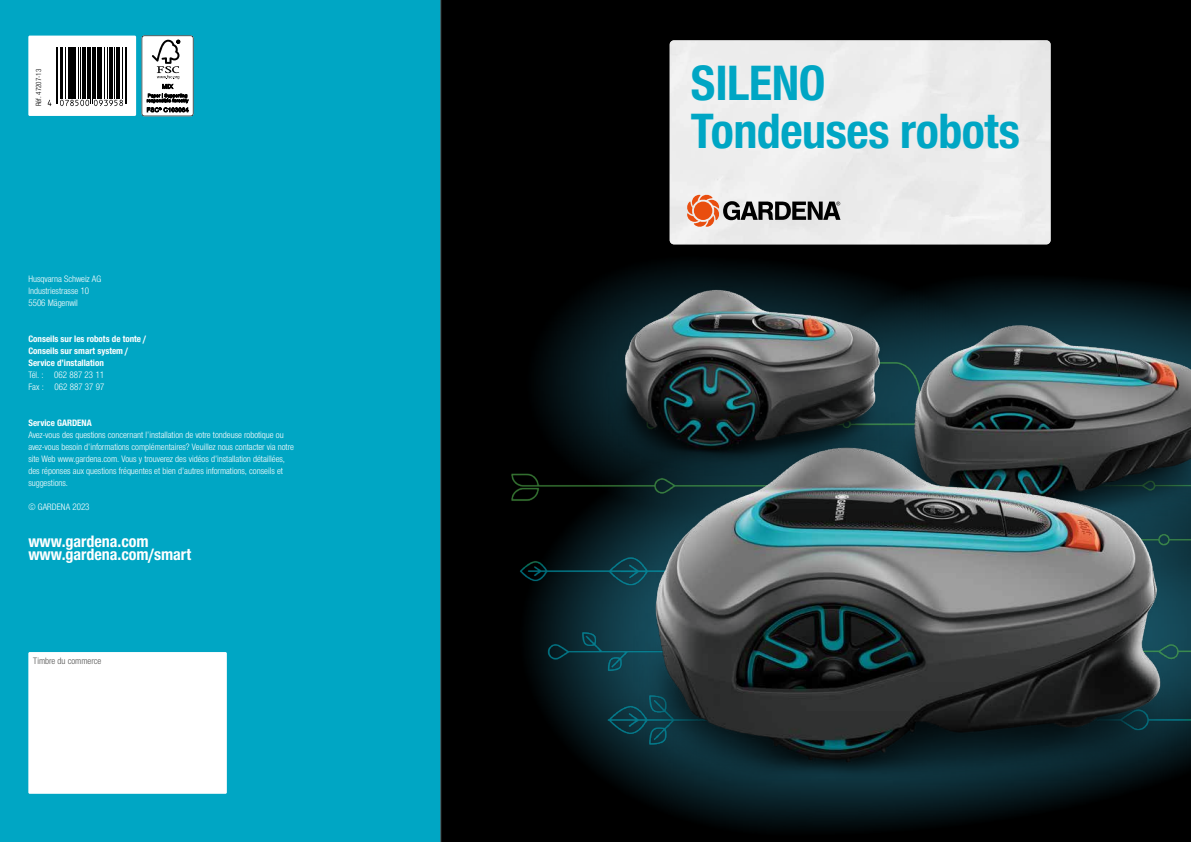
<style>
.page{position:relative;width:1191px;height:842px;background:#fff}
.page>*{position:absolute;margin:0;border:0;box-sizing:border-box;transform-origin:0 0}
.t1{font:700 48px/48px "Gardena Sans Cond";letter-spacing:-.01em;color:#00a6c4}
.t2{font:700 16px/13px "Gardena Sans Cond";color:#fff}
.t3{font:9px/12px "Gardena Sans Cond";color:#fff}
.t4{font:700 9px/12px "Gardena Sans Cond";color:#fff}
.t5{font:9px "Gardena Sans Cond";color:#525251}
.t6{font:7px "Gardena Sans Cond";color:#000}
.s1{font-size:7.3px}
</style>
<div class="page">
<div style="left:420px;top:0;width:771px;height:842px;background:#000"></div>
<img style="left:511px;top:244px;width:520px;height:505px">
<img style="left:944px;top:274px;width:247px;height:97px">
<img style="left:560px;top:244px;width:384px;height:265px">
<img style="left:581px;top:371px;width:610px;height:457px">
<div style="left:0;top:0;width:441px;height:842px;background:#00a6c4"></div>
<div style="left:28px;top:36px;width:108px;height:80px;background:#fff"></div>
<div style="left:669px;top:40px;width:381px;height:204px;background:#ececec"></div>
<svg style="left:686px;top:194px;width:154px;height:34px"></svg>
<div style="left:28px;top:652px;width:199px;height:142px;background:#fff"></div>
<hr style="left:56px;top:47px;width:1px;height:56px;background:#000">
<hr style="left:57px;top:47px;width:1px;height:56px;background:#000">
<hr style="left:60px;top:47px;width:2px;height:52px;background:#000">
<hr style="left:63px;top:47px;width:1px;height:52px;background:#000">
<hr style="left:65px;top:47px;width:1px;height:52px;background:#000">
<hr style="left:68px;top:47px;width:1px;height:52px;background:#000">
<hr style="left:69px;top:47px;width:2px;height:52px;background:#000">
<hr style="left:72px;top:47px;width:2px;height:52px;background:#000">
<hr style="left:75px;top:47px;width:1px;height:52px;background:#000">
<hr style="left:78px;top:47px;width:1px;height:52px;background:#000">
<hr style="left:80px;top:47px;width:1px;height:52px;background:#000">
<hr style="left:82px;top:47px;width:2px;height:52px;background:#000">
<hr style="left:85px;top:47px;width:1px;height:52px;background:#000">
<hr style="left:87px;top:47px;width:3px;height:52px;background:#000">
<hr style="left:90px;top:47px;width:1px;height:56px;background:#000">
<hr style="left:92px;top:47px;width:1px;height:56px;background:#000">
<hr style="left:93px;top:47px;width:3px;height:52px;background:#000">
<hr style="left:97px;top:47px;width:1px;height:52px;background:#000">
<hr style="left:98px;top:47px;width:3px;height:52px;background:#000">
<hr style="left:101px;top:47px;width:1px;height:52px;background:#000">
<hr style="left:104px;top:47px;width:1px;height:52px;background:#000">
<hr style="left:107px;top:47px;width:1px;height:52px;background:#000">
<hr style="left:109px;top:47px;width:2px;height:52px;background:#000">
<hr style="left:112px;top:47px;width:1px;height:52px;background:#000">
<hr style="left:114px;top:47px;width:1px;height:52px;background:#000">
<hr style="left:116px;top:47px;width:3px;height:52px;background:#000">
<hr style="left:119px;top:47px;width:1px;height:52px;background:#000">
<hr style="left:122px;top:47px;width:1px;height:52px;background:#000">
<hr style="left:125px;top:47px;width:1px;height:56px;background:#000">
<hr style="left:126px;top:47px;width:1px;height:56px;background:#000">
<svg style="left:48px;top:100px;width:3px;height:6px"></svg>
<svg style="left:60px;top:100px;width:63px;height:6px"></svg>
<svg style="left:141px;top:35px;width:53px;height:81px"></svg>
<p class="t6" style="left:33px;top:106px;width:39px;rotate:-90deg"><span class="s1">Réf.</span> 47207-13</p>
<h1 class="t1" style="left:691px;top:58px;width:330px">SILENO<br>Tondeuses robots</h1>
<p class="t3" style="left:28px;top:272px;width:74px">Husqvarna Schweiz AG<br>Industriestrasse 10<br>5506 Mägenwil</p>
<p class="t4" style="left:28px;top:332px;width:119px">Conseils sur les robots de tonte /<br>Conseils sur smart system /<br>Service d’installation</p>
<p class="t3" style="left:28px;top:368px;width:77px">Tél. : 062 887 23 11<br>Fax : 062 887 37 97</p>
<p class="t4" style="left:28px;top:416px;width:65px">Service GARDENA</p>
<p class="t3" style="left:28px;top:428px;width:267px">Avez-vous des questions concernant l’installation de votre tondeuse robotique ou avez-vous besoin d’informations complémentaires? Veuillez nous contacter via notre site Web www.gardena.com. Vous y trouverez des vidéos d’installation détaillées, des réponses aux questions fréquentes et bien d’autres informations, conseils et suggestions.</p>
<p class="t3" style="left:28px;top:500px;width:63px">© GARDENA 2023</p>
<h2 class="t2" style="left:28px;top:534px;width:164px">www.gardena.com www.gardena.com/smart</h2>
<p class="t5" style="left:33px;top:654px;width:69px">Timbre du commerce</p>
</div>
